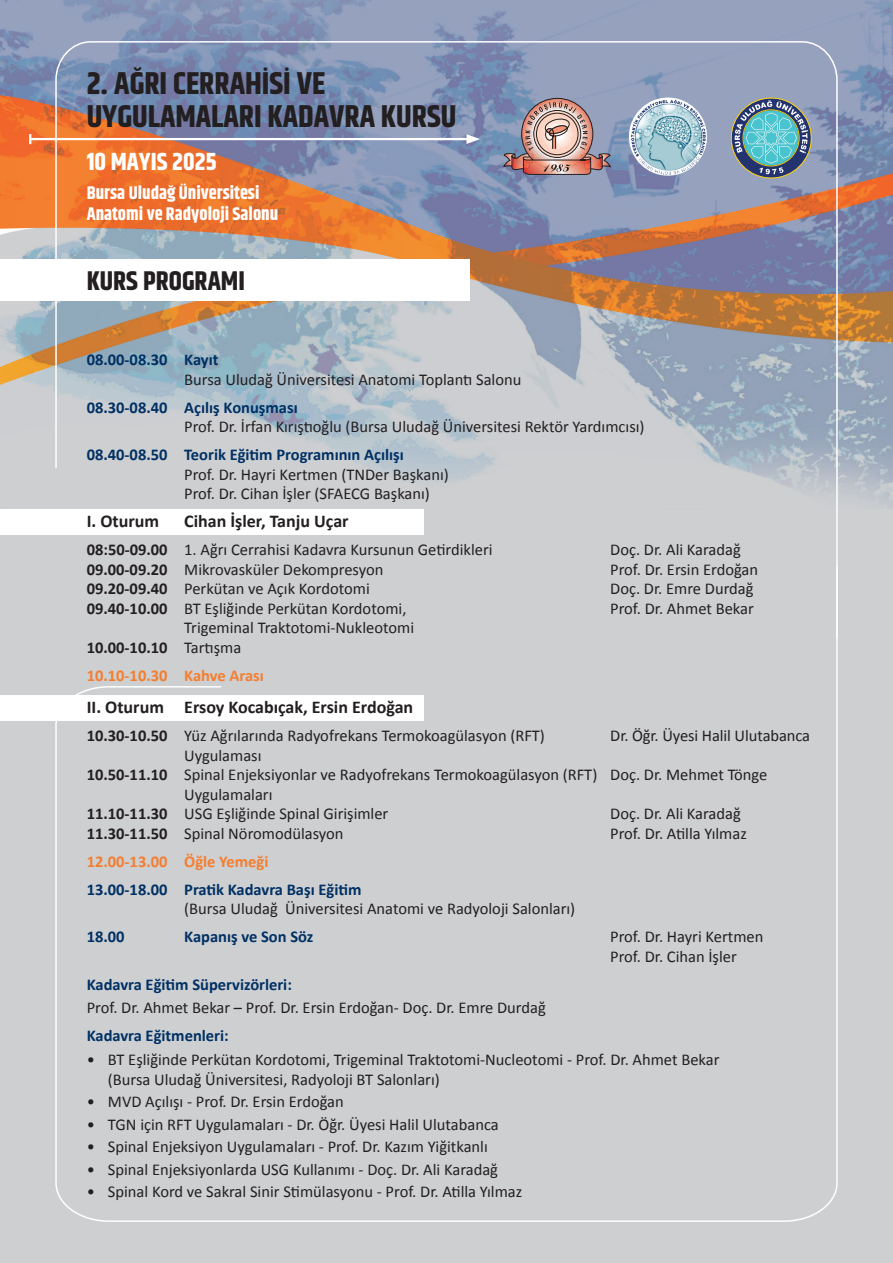
<style>
.page{position:relative;width:893px;height:1263px;background:#fff}
.page>*{position:absolute;margin:0;border:0;box-sizing:border-box;transform-origin:0 0}
.t1{font:700 31.5px/33px "Khand";color:#231f20}
.t2{font:700 27px "Khand";color:#231f20}
.t3{font:700 24.75px "Khand";color:#fff}
.t4{font:700 18.3px/21px "Khand";color:#fff}
.t5{font:700 18px "Calibri";color:#231f20}
.t6{font:16.5px/19.5px "Calibri";color:#231f20}
.t7{font:700 16.5px "Calibri";color:#003064}
.t8{font:700 16.5px "Calibri";color:#f47e30}
.s1{font-weight:700}
</style>
<div class="page">
<img style="left:0;top:0;width:893px;height:1263px">
<svg style="left:55px;top:40px;width:783px;height:524px;background:#aea8ad"></svg>
<div style="left:55px;top:564px;width:783px;height:658px;background:#cdcfd1"></div>
<hr style="left:30px;top:138px;width:441px;height:2px;background:#fff">
<svg style="left:29px;top:134px;width:2px;height:10px"></svg>
<svg style="left:466px;top:134px;width:14px;height:10px"></svg>
<svg style="left:731px;top:98px;width:81px;height:80px;background:#6c98a7"></svg>
<img style="left:503px;top:98px;width:108px;height:77px">
<img style="left:629px;top:98px;width:78px;height:78px;border-radius:39px">
<div style="left:0;top:259px;width:469px;height:41px;background:#fff"></div>
<div style="left:0;top:509px;width:424px;height:26px;background:#fff"></div>
<div style="left:0;top:695px;width:424px;height:26px;background:#fff"></div>
<h1 class="t1" style="left:87px;top:68px;width:371px">2. AĞRI CERRAHİSİ VE<br>UYGULAMALARI KADAVRA KURSU</h1>
<h3 class="t3" style="left:87px;top:144px;width:131px">10 MAYIS 2025</h3>
<p class="t4" style="left:87px;top:183px;width:193px">Bursa Uludağ Üniversitesi<br>Anatomi ve Radyoloji Salonu</p>
<h2 class="t2" style="left:87px;top:261px;width:160px">KURS PROGRAMI</h2>
<p class="t7" style="left:87px;top:353px;width:133px">08.00-08.30 Kayıt</p>
<p class="t6" style="left:184px;top:371px;width:339px">Bursa Uludağ Üniversitesi Anatomi Toplantı Salonu</p>
<p class="t7" style="left:87px;top:400px;width:213px">08.30-08.40 Açılış Konuşması</p>
<p class="t6" style="left:184px;top:418px;width:462px">Prof. Dr. İrfan Kırıştıoğlu (Bursa Uludağ Üniversitesi Rektör Yardımcısı)</p>
<p class="t7" style="left:87px;top:448px;width:319px">08.40-08.50 Teorik Eğitim Programının Açılışı</p>
<p class="t6" style="left:184px;top:466px;width:266px">Prof. Dr. Hayri Kertmen (TNDer Başkanı)<br>Prof. Dr. Cihan İşler (SFAECG Başkanı)</p>
<p class="t5" style="left:87px;top:514px;width:74px">I. Oturum</p>
<p class="t5" style="left:184px;top:514px;width:166px">Cihan İşler, Tanju Uçar</p>
<p class="t6" style="left:87px;top:541px;width:407px"><span class="s1">08:50-09.00</span> 1. Ağrı Cerrahisi Kadavra Kursunun Getirdikleri</p>
<p class="t6" style="left:610px;top:541px;width:132px">Doç. Dr. Ali Karadağ</p>
<p class="t6" style="left:87px;top:561px;width:298px"><span class="s1">09.00-09.20</span> Mikrovasküler Dekompresyon</p>
<p class="t6" style="left:610px;top:561px;width:149px">Prof. Dr. Ersin Erdoğan</p>
<p class="t6" style="left:87px;top:580px;width:285px"><span class="s1">09.20-09.40</span> Perkütan ve Açık Kordotomi</p>
<p class="t6" style="left:610px;top:580px;width:145px">Doç. Dr. Emre Durdağ</p>
<p class="t6" style="left:87px;top:600px;width:321px"><span class="s1">09.40-10.00</span> BT Eşliğinde Perkütan Kordotomi,</p>
<p class="t6" style="left:610px;top:600px;width:145px">Prof. Dr. Ahmet Bekar</p>
<p class="t6" style="left:87px;top:619px;width:329px;text-indent:97px">Trigeminal Traktotomi-Nukleotomi<br><span class="s1">10.00-10.10</span> Tartışma</p>
<p class="t8" style="left:87px;top:668px;width:179px">10.10-10.30 Kahve Arası</p>
<p class="t5" style="left:87px;top:700px;width:328px">II. Oturum Ersoy Kocabıçak, Ersin Erdoğan</p>
<p class="t6" style="left:87px;top:727px;width:460px"><span class="s1">10.30-10.50</span> Yüz Ağrılarında Radyofrekans Termokoagülasyon (RFT)</p>
<p class="t6" style="left:610px;top:727px;width:201px">Dr. Öğr. Üyesi Halil Ulutabanca</p>
<p class="t6" style="left:184px;top:747px;width:79px">Uygulaması</p>
<p class="t6" style="left:87px;top:766px;width:682px"><span class="s1">10.50-11.10</span> Spinal Enjeksiyonlar ve Radyofrekans Termokoagülasyon (RFT) Doç. Dr. Mehmet Tönge</p>
<p class="t6" style="left:184px;top:786px;width:90px">Uygulamaları</p>
<p class="t6" style="left:87px;top:805px;width:303px"><span class="s1">11.10-11.30</span> USG Eşliğinde Spinal Girişimler</p>
<p class="t6" style="left:610px;top:805px;width:132px">Doç. Dr. Ali Karadağ</p>
<p class="t6" style="left:87px;top:825px;width:258px"><span class="s1">11.30-11.50</span> Spinal Nöromodülasyon</p>
<p class="t6" style="left:610px;top:825px;width:138px">Prof. Dr. Atilla Yılmaz</p>
<p class="t8" style="left:87px;top:854px;width:183px">12.00-13.00 Öğle Yemeği</p>
<p class="t7" style="left:87px;top:882px;width:276px">13.00-18.00 Pratik Kadavra Başı Eğitim</p>
<p class="t6" style="left:184px;top:900px;width:393px">(Bursa Uludağ Üniversitesi Anatomi ve Radyoloji Salonları)</p>
<p class="t7" style="left:87px;top:930px;width:39px">18.00</p>
<p class="t7" style="left:184px;top:930px;width:131px">Kapanış ve Son Söz</p>
<p class="t6" style="left:610px;top:928px;width:155px">Prof. Dr. Hayri Kertmen<br>Prof. Dr. Cihan İşler</p>
<p class="t7" style="left:87px;top:977px;width:207px">Kadavra Eğitim Süpervizörleri:</p>
<p class="t6" style="left:87px;top:999px;width:461px">Prof. Dr. Ahmet Bekar – Prof. Dr. Ersin Erdoğan- Doç. Dr. Emre Durdağ</p>
<p class="t7" style="left:87px;top:1029px;width:143px">Kadavra Eğitmenleri:</p>
<p class="t6" style="left:108px;top:1051px;width:613px;text-indent:-21px">• BT Eşliğinde Perkütan Kordotomi, Trigeminal Traktotomi-Nucleotomi - Prof. Dr. Ahmet Bekar (Bursa Uludağ Üniversitesi, Radyoloji BT Salonları)</p>
<p class="t6" style="left:87px;top:1093px;width:259px">• MVD Açılışı - Prof. Dr. Ersin Erdoğan</p>
<p class="t6" style="left:87px;top:1116px;width:414px">• TGN için RFT Uygulamaları - Dr. Öğr. Üyesi Halil Ulutabanca</p>
<p class="t6" style="left:87px;top:1138px;width:403px">• Spinal Enjeksiyon Uygulamaları - Prof. Dr. Kazım Yiğitkanlı</p>
<p class="t6" style="left:87px;top:1161px;width:413px">• Spinal Enjeksiyonlarda USG Kullanımı - Doç. Dr. Ali Karadağ</p>
<p class="t6" style="left:87px;top:1183px;width:437px">• Spinal Kord ve Sakral Sinir Stimülasyonu - Prof. Dr. Atilla Yılmaz</p>
</div>
